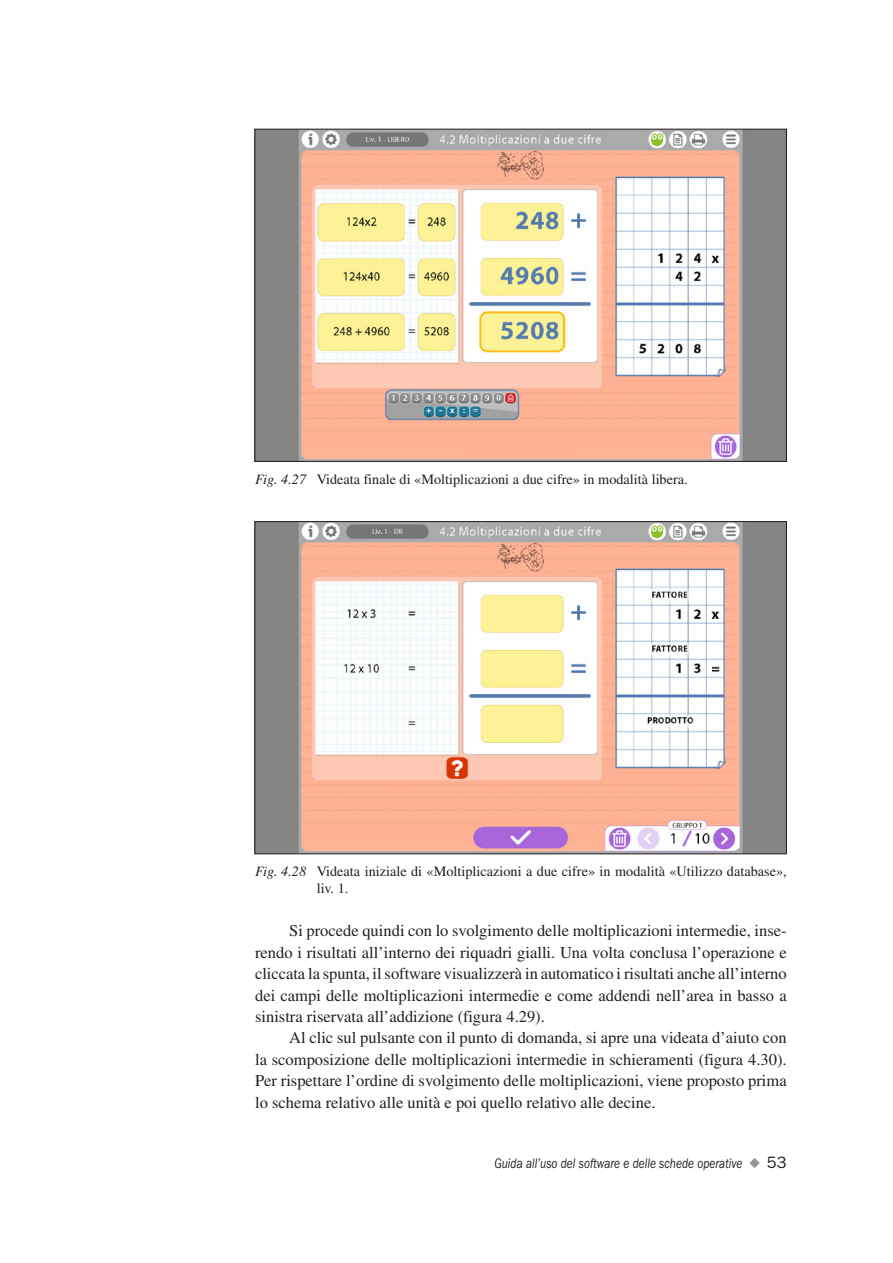
<style>
.page{position:relative;width:893px;height:1263px;background:#fff}
.page>*{position:absolute;margin:0;border:0;box-sizing:border-box;transform-origin:0 0}
.t1{font:16.5px/21.5px "Times LT Std";color:#231f20;text-align:justify}
.t2{font:14.25px/17.1px "Times LT Std";color:#231f20}
.t3{font:italic 14.25px "ITC Franklin Gothic Std";color:#231f20;scale:.8 1}
.s1{font-style:italic}
.s2{color:#939598}
.s3{font-style:normal;font-size:16.5px}
</style>
<div class="page">
<img style="left:257px;top:131px;width:528px;height:329px">
<img style="left:257px;top:523px;width:528px;height:329px">
<p class="t2" style="left:255px;top:470px;width:434px"><span class="s1">Fig. 4.27</span> Videata finale di «Moltiplicazioni a due cifre» in modalità libera.</p>
<p class="t2" style="left:317px;top:863px;width:471px;text-indent:-62px"><span class="s1">Fig. 4.28</span> Videata iniziale di «Moltiplicazioni a due cifre» in modalità «Utilizzo database», liv. 1.</p>
<p class="t1" style="left:255px;top:920px;width:533px;text-indent:34px">Si procede quindi con lo svolgimento delle moltiplicazioni intermedie, inse&shy;rendo i risultati all’interno dei riquadri gialli. Una volta conclusa l’operazione e cliccata la spunta, il software visualizzerà in automatico i risultati anche all’interno dei campi delle moltiplicazioni intermedie e come addendi nell’area in basso a sinistra riservata all’addizione (figura 4.29).</p>
<p class="t1" style="left:255px;top:1027px;width:533px;text-indent:34px">Al clic sul pulsante con il punto di domanda, si apre una videata d’aiuto con la scomposizione delle moltiplicazioni intermedie in schieramenti (figura 4.30).<br>Per rispettare l’ordine di svolgimento delle moltiplicazioni, viene proposto prima lo schema relativo alle unità e poi quello relativo alle decine.</p>
<p class="t3" style="left:494px;top:1155px;width:367px">Guida all’uso del software e delle schede operative <span class="s2">◆</span> <span class="s3">53</span></p>
</div>
